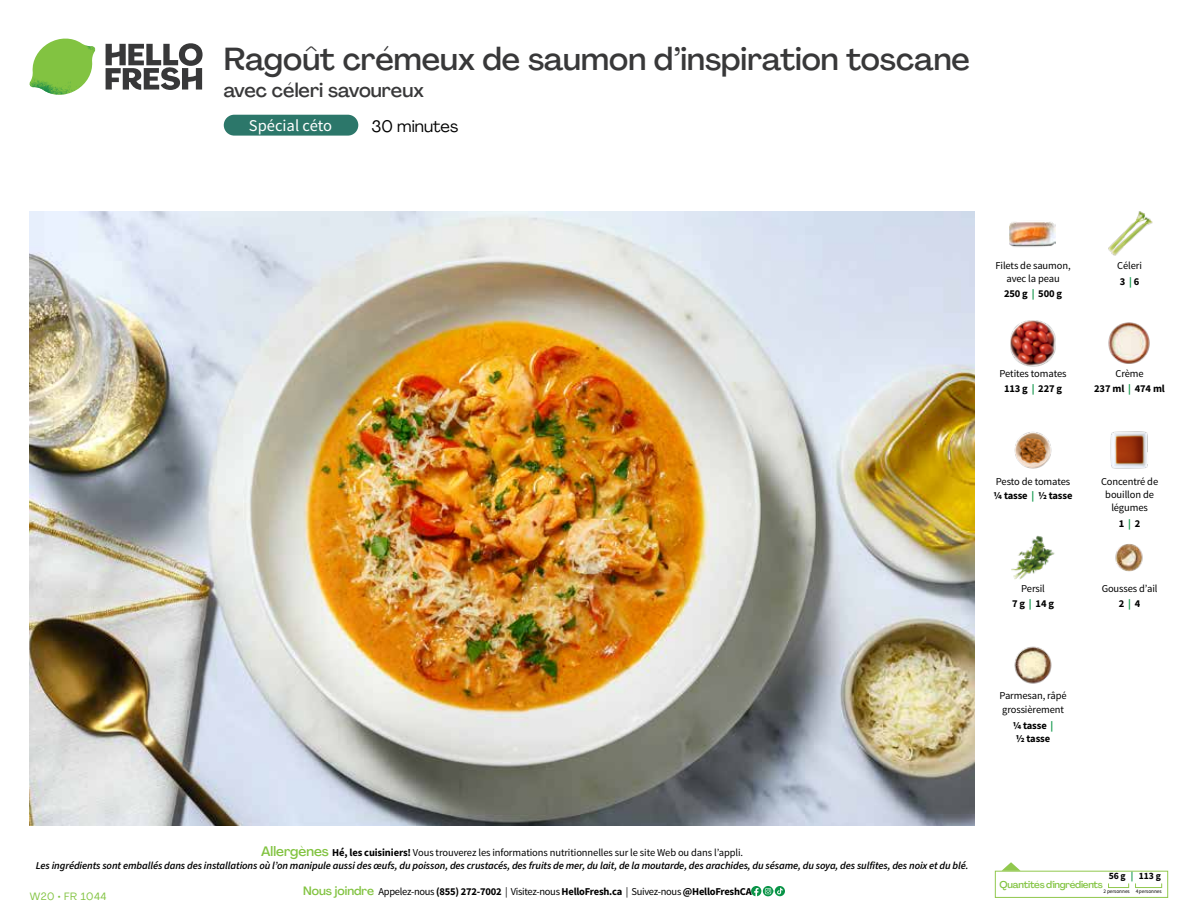
<style>
.page{position:relative;width:1188px;height:918px;background:#fff}
.page>*{position:absolute;margin:0;border:0;box-sizing:border-box;transform-origin:0 0}
.t1{font:500 31.5px "Agrandir";color:#383839}
.t2{font:500 19.5px "Agrandir";color:#383839}
.t3{font:16.5px "Source Sans Pro";color:#fff}
.t4{font:16.5px "Agrandir";color:#000}
.t5{font:10.5px/14.9px "Source Sans Pro";letter-spacing:-.01em;color:#000;text-align:center}
.t6{font:italic 600 10.5px "Source Sans 3";letter-spacing:-.01em;color:#000}
.t7{font:700 10.5px/14.9px "Source Sans Pro";letter-spacing:-.02em;color:#000;text-align:center}
.t8{font:10.5px "Agrandir";letter-spacing:.05em;color:#82c341}
.t9{font:500 9.75px "Agrandir";letter-spacing:-.025em;color:#82c341}
.t10{font:700 9.6px "Source Sans Pro";color:#000}
.t11{font:5.25px "Source Sans Pro";letter-spacing:-.01em;color:#000}
.s1{color:#0b9446}
.s2{font-weight:700}
.s3{font-weight:700;color:#0b9446}
.s4{font-weight:400}
.s5{font-family:"Agrandir";font-weight:500;font-size:13.5px;color:#82c341}
.s6{font-family:"Agrandir";font-weight:500;font-size:12px;color:#82c341}
</style>
<div class="page">
<svg style="left:106px;top:43px;width:97px;height:47px"></svg>
<svg style="left:34px;top:39px;width:59px;height:38px"></svg>
<img style="left:65px;top:39px;width:30px;height:25px">
<img style="left:33px;top:60px;width:56px;height:10px">
<img style="left:29px;top:64px;width:58px;height:31px">
<img style="left:64px;top:70px;width:25px;height:24px">
<img style="left:30px;top:211px;width:945px;height:615px">
<svg style="left:775px;top:886px;width:10px;height:10px"></svg>
<svg style="left:751px;top:886px;width:32px;height:10px"></svg>
<svg style="left:1002px;top:862px;width:19px;height:9px"></svg>
<div style="left:995px;top:871px;width:173px;height:27px;border:1px solid #91c84e"></div>
<div style="left:1108px;top:883px;width:21px;height:5px;border:1px solid #91c84e"></div>
<div style="left:1135px;top:883px;width:27px;height:5px;border:1px solid #91c84e"></div>
<img style="left:1011px;top:321px;width:45px;height:45px">
<img style="left:1108px;top:322px;width:42px;height:42px">
<img style="left:1014px;top:432px;width:38px;height:37px">
<img style="left:1110px;top:431px;width:38px;height:38px">
<img style="left:1011px;top:536px;width:44px;height:44px">
<img style="left:1115px;top:544px;width:28px;height:28px">
<img style="left:1014px;top:646px;width:38px;height:38px">
<img style="left:1108px;top:211px;width:45px;height:45px">
<img style="left:1010px;top:222px;width:45px;height:25px">
<div style="left:224px;top:115px;width:134px;height:21px;background:#2c776a;border-radius:10px"></div>
<h1 class="t1" style="left:224px;top:40px;width:748px">Ragoût crémeux de saumon d’inspiration toscane</h1>
<h2 class="t2" style="left:224px;top:79px;width:202px">avec céleri savoureux</h2>
<h3 class="t4" style="left:372px;top:116px;width:88px">30 minutes</h3>
<h3 class="t3" style="left:249px;top:116px;width:85px">Spécial céto</h3>
<p class="t5" style="left:995px;top:259px;width:77px;line-height:13.5px">Filets de saumon, avec la peau</p>
<p class="t7" style="left:1004px;top:286px;width:60px">250 g <span class="s1">|</span> 500 g</p>
<p class="t5" style="left:1117px;top:258px;width:26px;line-height:15.6px;text-align:left">Céleri<br><span class="s2">3</span> <span class="s3">|</span> <span class="s2">6</span></p>
<p class="t5" style="left:1000px;top:366px;width:68px">Petites tomates<br><span class="s2">113 g</span> <span class="s3">|</span> <span class="s2">227 g</span></p>
<p class="t7" style="left:1094px;top:366px;width:72px"><span class="s4">Crème<br></span>237 ml <span class="s1">|</span> 474 ml</p>
<p class="t5" style="left:994px;top:474px;width:80px;text-align:left">Pesto de tomates <span class="s2">¼ tasse</span> <span class="s3">|</span> <span class="s2">½ tasse</span></p>
<p class="t5" style="left:1101px;top:474px;width:59px;line-height:13.5px">Concentré de bouillon de légumes</p>
<p class="t7" style="left:1119px;top:516px;width:23px">1 <span class="s1">|</span> 2</p>
<p class="t5" style="left:1012px;top:581px;width:43px">Persil<br><span class="s2">7g</span> <span class="s3">|</span> <span class="s2">14g</span></p>
<p class="t5" style="left:1102px;top:581px;width:57px">Gousses d’ail<br><span class="s2">2</span> <span class="s3">|</span> <span class="s2">4</span></p>
<p class="t5" style="left:1000px;top:689px;width:69px;line-height:13.5px;text-align:left">Parmesan, râpé grossièrement</p>
<p class="t7" style="left:1013px;top:719px;width:42px;line-height:13.5px;text-align:left">¼ tasse <span class="s1">| </span>½ tasse</p>
<p class="t5" style="left:261px;top:845px;width:484px"><span class="s5">Allergènes</span> <span class="s2">Hé, les cuisiniers!</span> Vous trouverez les informations nutritionnelles sur le site Web ou dans l’appli.</p>
<p class="t6" style="left:36px;top:859px;width:934px">Les ingrédients sont emballés dans des installations où l’on manipule aussi des œufs, du poisson, des crustacés, des fruits de mer, du lait, de la moutarde, des arachides, du sésame, du soya, des sulfites, des noix et du blé.</p>
<p class="t8" style="left:30px;top:890px;width:78px">W20 • FR 1044</p>
<p class="t7" style="left:303px;top:884px;width:450px"><span class="s6">Nous joindre</span> <span class="s4">Appelez-nous</span> (855) 272-7002 <span class="s4">| Visitez-nous</span> HelloFresh.ca <span class="s4">| Suivez-nous</span> @HelloFreshCA</p>
<p class="t10" style="left:1109px;top:870px;width:54px">56 g <span class="s1">|</span> 113 g</p>
<p class="t11" style="left:1103px;top:888px;width:60px">2 personnes 4 personnes</p>
<p class="t9" style="left:1000px;top:878px;width:105px">Quantités d'ingrédients</p>
</div>
